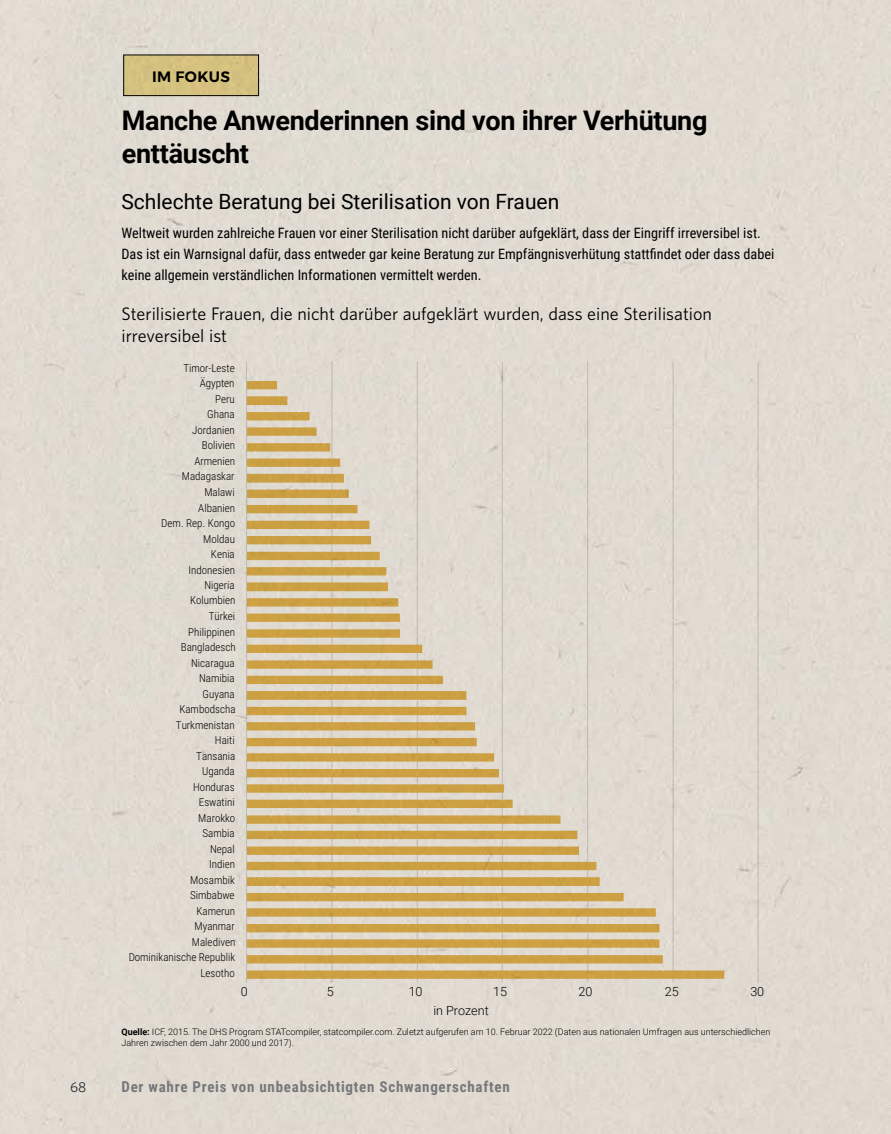
<style>
.page{position:relative;width:891px;height:1134px;background:#e0dbd2}
.page>*{position:absolute;margin:0;border:0;box-sizing:border-box;transform-origin:0 0}
.t1{font:700 27px/33px "Roboto";letter-spacing:-.01em;color:#000}
.t2{font:21px "Roboto";color:#000}
.t3{font:16.5px/22.5px "UNFPA Text";color:#000}
.t4{font:700 15px "Roboto Condensed";letter-spacing:.05em;color:#77787b}
.t5{font:600 15px "Montserrat";letter-spacing:.025em;color:#000}
.t6{font:14.25px/21px "Roboto Condensed";color:#000}
.t7{font:12.75px "UNFPA Text";color:#262c2f}
.t8{font:300 12.6px "Roboto";color:#000}
.t9{font:300 10.95px "Roboto Condensed";color:#000}
.t10{font:300 9px/10.8px "Roboto";color:#000}
.s1{font-weight:700}
</style>
<div class="page">
<hr style="left:332px;top:362px;width:1px;height:620px;background:#dad9d9">
<hr style="left:417px;top:362px;width:1px;height:620px;background:#dad9d9">
<hr style="left:502px;top:362px;width:1px;height:620px;background:#dad9d9">
<hr style="left:587px;top:362px;width:1px;height:620px;background:#dad9d9">
<hr style="left:673px;top:362px;width:1px;height:620px;background:#dad9d9">
<hr style="left:758px;top:362px;width:1px;height:620px;background:#dad9d9">
<svg style="left:247px;top:381px;width:477px;height:598px;background:#dacbad"></svg>
<hr style="left:246px;top:362px;width:1px;height:620px;background:#dad9d9">
<div style="left:124px;top:55px;width:135px;height:41px;background:#d4c17f"></div>
<div style="left:123px;top:55px;width:136px;height:41px;border:1px solid #000"></div>
<h3 class="t5" style="left:152px;top:65px;width:79px">IM FOKUS</h3>
<h1 class="t1" style="left:122px;top:103px;width:587px">Manche Anwenderinnen sind von ihrer Verhütung enttäuscht</h1>
<h2 class="t2" style="left:122px;top:187px;width:439px">Schlechte Beratung bei Sterilisation von Frauen</h2>
<p class="t6" style="left:122px;top:222px;width:654px">Weltweit wurden zahlreiche Frauen vor einer Sterilisation nicht darüber aufgeklärt, dass der Eingriff irreversibel ist.<br>Das ist ein Warnsignal dafür, dass entweder gar keine Beratung zur Empfängnisverhütung stattfindet oder dass dabei keine allgemein verständlichen Informationen vermittelt werden.</p>
<h3 class="t3" style="left:122px;top:302px;width:592px">Sterilisierte Frauen, die nicht darüber aufgeklärt wurden, dass eine Sterilisation irreversibel ist</h3>
<p class="t9" style="left:183px;top:360px;width:53px">Timor-Leste</p>
<p class="t9" style="left:200px;top:376px;width:36px">Ägypten</p>
<p class="t9" style="left:215px;top:391px;width:21px">Peru</p>
<p class="t9" style="left:207px;top:407px;width:29px">Ghana</p>
<p class="t9" style="left:192px;top:422px;width:44px">Jordanien</p>
<p class="t9" style="left:202px;top:438px;width:35px">Bolivien</p>
<p class="t9" style="left:194px;top:454px;width:42px">Armenien</p>
<p class="t9" style="left:182px;top:469px;width:54px">Madagaskar</p>
<p class="t9" style="left:204px;top:484px;width:32px">Malawi</p>
<p class="t9" style="left:198px;top:500px;width:38px">Albanien</p>
<p class="t9" style="left:161px;top:515px;width:75px">Dem. Rep. Kongo</p>
<p class="t9" style="left:203px;top:531px;width:33px">Moldau</p>
<p class="t9" style="left:211px;top:546px;width:25px">Kenia</p>
<p class="t9" style="left:188px;top:562px;width:48px">Indonesien</p>
<p class="t9" style="left:204px;top:578px;width:32px">Nigeria</p>
<p class="t9" style="left:190px;top:593px;width:47px">Kolumbien</p>
<p class="t9" style="left:209px;top:609px;width:28px">Türkei</p>
<p class="t9" style="left:188px;top:624px;width:48px">Philippinen</p>
<p class="t9" style="left:181px;top:640px;width:56px">Bangladesch</p>
<p class="t9" style="left:191px;top:655px;width:45px">Nicaragua</p>
<p class="t9" style="left:199px;top:670px;width:37px">Namibia</p>
<p class="t9" style="left:203px;top:686px;width:34px">Guyana</p>
<p class="t9" style="left:179px;top:701px;width:58px">Kambodscha</p>
<p class="t9" style="left:176px;top:717px;width:60px">Turkmenistan</p>
<p class="t9" style="left:215px;top:733px;width:21px">Haiti</p>
<p class="t9" style="left:196px;top:748px;width:41px">Tansania</p>
<p class="t9" style="left:202px;top:764px;width:34px">Uganda</p>
<p class="t9" style="left:193px;top:779px;width:43px">Honduras</p>
<p class="t9" style="left:199px;top:795px;width:37px">Eswatini</p>
<p class="t9" style="left:198px;top:810px;width:39px">Marokko</p>
<p class="t9" style="left:203px;top:826px;width:34px">Sambia</p>
<p class="t9" style="left:210px;top:841px;width:26px">Nepal</p>
<p class="t9" style="left:209px;top:857px;width:28px">Indien</p>
<p class="t9" style="left:190px;top:872px;width:46px">Mosambik</p>
<p class="t9" style="left:190px;top:888px;width:46px">Simbabwe</p>
<p class="t9" style="left:197px;top:903px;width:40px">Kamerun</p>
<p class="t9" style="left:195px;top:919px;width:42px">Myanmar</p>
<p class="t9" style="left:192px;top:934px;width:45px">Malediven</p>
<p class="t9" style="left:129px;top:950px;width:108px">Dominikanische Republik</p>
<p class="t9" style="left:200px;top:965px;width:36px">Lesotho</p>
<p class="t8" style="left:241px;top:983px;width:8px">0</p>
<p class="t8" style="left:327px;top:983px;width:8px">5</p>
<p class="t8" style="left:409px;top:983px;width:15px">10</p>
<p class="t8" style="left:493px;top:983px;width:15px">15</p>
<p class="t8" style="left:579px;top:983px;width:15px">20</p>
<p class="t8" style="left:665px;top:983px;width:15px">25</p>
<p class="t8" style="left:750px;top:983px;width:15px">30</p>
<p class="t8" style="left:433px;top:1002px;width:57px">in Prozent</p>
<p class="t10" style="left:122px;top:1026px;width:650px"><span class="s1">Quelle:</span> ICF, 2015. The DHS Program STATcompiler, statcompiler.com. Zuletzt aufgerufen am 10. Februar 2022 (Daten aus nationalen Umfragen aus unterschiedlichen<br>Jahren zwischen dem Jahr 2000 und 2017).</p>
<p class="t7" style="left:70px;top:1079px;width:18px">68</p>
<h3 class="t4" style="left:122px;top:1076px;width:390px">Der wahre Preis von unbeabsichtigten Schwangerschaften</h3>
</div>
